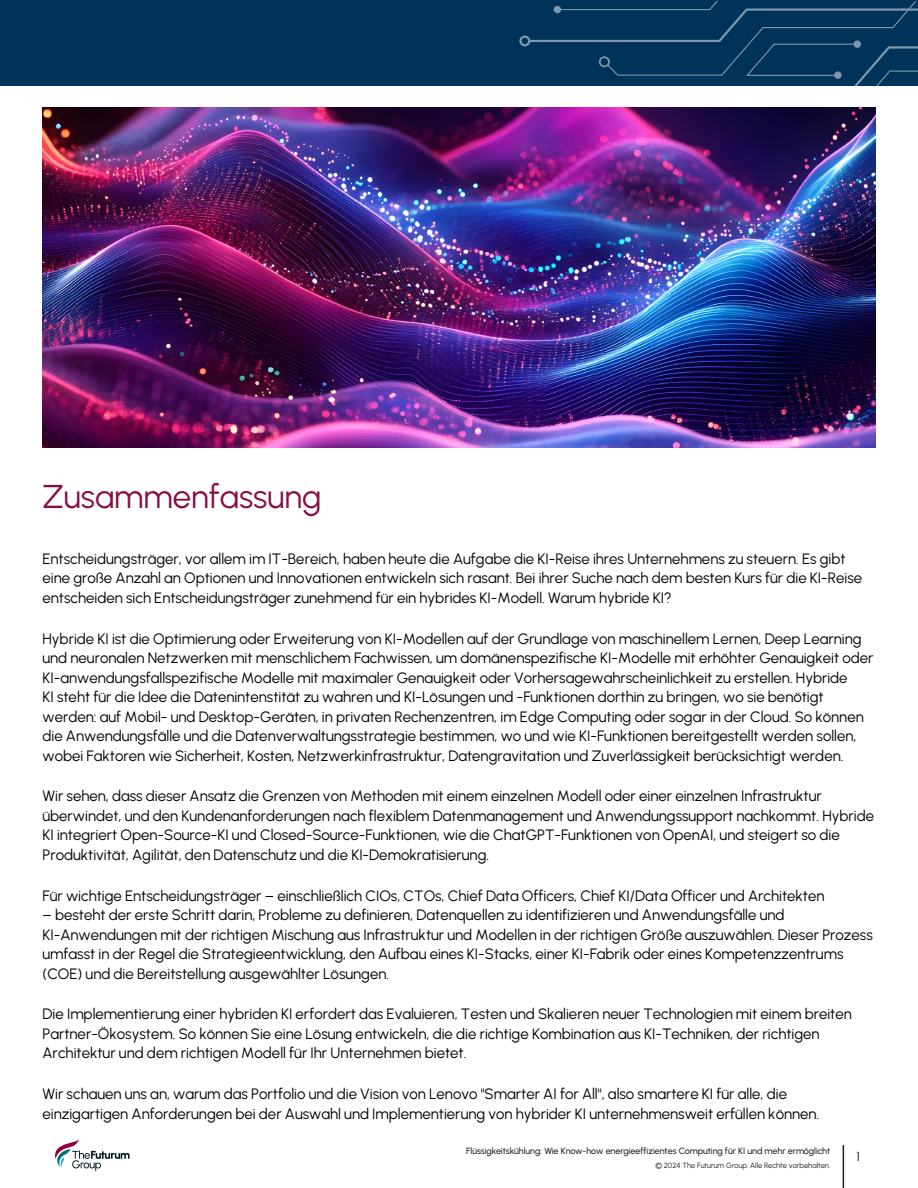
<style>
.page{position:relative;width:918px;height:1188px;background:#fff}
.page>*{position:absolute;margin:0;border:0;box-sizing:border-box;transform-origin:0 0}
.WH_Introduction_Header{font:33px "Urbanist";color:#880e46}
.footnote{font:15px/19.5px "Urbanist";color:#000001}
.t1{font:13.05px "Urbanist";color:#231f20}
.t2{font:500 9px "Urbanist";letter-spacing:-.005em;color:#231f20}
.t3{font:7.5px "Urbanist";color:#231f20}
</style>
<div class="page">
<div style="left:0;top:0;width:918px;height:85px;background:#003359"></div>
<svg style="left:519px;top:2px;width:399px;height:84px"></svg>
<svg style="left:55px;top:1140px;width:75px;height:31px"></svg>
<hr style="left:843px;top:1145px;width:1px;height:43px;background:#231f20">
<img style="left:43px;top:108px;width:832px;height:340px">
<p class="WH_Introduction_Header" style="left:43px;top:475px;width:280px">Zusammenfassung</p>
<p class="footnote" style="left:43px;top:548px;width:821px">Entscheidungsträger, vor allem im IT-Bereich, haben heute die Aufgabe die KI-Reise ihres Unternehmens zu steuern. Es gibt eine große Anzahl an Optionen und Innovationen entwickeln sich rasant. Bei ihrer Suche nach dem besten Kurs für die KI-Reise entscheiden sich Entscheidungsträger zunehmend für ein hybrides KI-Modell. Warum hybride KI?</p>
<p class="footnote" style="left:43px;top:628px;width:833px">Hybride KI ist die Optimierung oder Erweiterung von KI-Modellen auf der Grundlage von maschinellem Lernen, Deep Learning und neuronalen Netzwerken mit menschlichem Fachwissen, um domänenspezifische KI-Modelle mit erhöhter Genauigkeit oder KI-anwendungsfallspezifische Modelle mit maximaler Genauigkeit oder Vorhersagewahrscheinlichkeit zu erstellen. Hybride<br>KI steht für die Idee die Datenintenstität zu wahren und KI-Lösungen und -Funktionen dorthin zu bringen, wo sie benötigt werden: auf Mobil- und Desktop-Geräten, in privaten Rechenzentren, im Edge Computing oder sogar in der Cloud. So können die Anwendungsfälle und die Datenverwaltungsstrategie bestimmen, wo und wie KI-Funktionen bereitgestellt werden sollen, wobei Faktoren wie Sicherheit, Kosten, Netzwerkinfrastruktur, Datengravitation und Zuverlässigkeit berücksichtigt werden.</p>
<p class="footnote" style="left:43px;top:786px;width:833px">Wir sehen, dass dieser Ansatz die Grenzen von Methoden mit einem einzelnen Modell oder einer einzelnen Infrastruktur überwindet, und den Kundenanforderungen nach flexiblem Datenmanagement und Anwendungssupport nachkommt. Hybride KI integriert Open-Source-KI und Closed-Source-Funktionen, wie die ChatGPT-Funktionen von OpenAI, und steigert so die Produktivität, Agilität, den Datenschutz und die KI-Demokratisierung.</p>
<p class="footnote" style="left:43px;top:885px;width:784px">Für wichtige Entscheidungsträger – einschließlich CIOs, CTOs, Chief Data Officers, Chief KI/Data Officer und Architekten</p>
<p class="footnote" style="left:43px;top:905px;width:832px">– besteht der erste Schritt darin, Probleme zu definieren, Datenquellen zu identifizieren und Anwendungsfälle und KI-Anwendungen mit der richtigen Mischung aus Infrastruktur und Modellen in der richtigen Größe auszuwählen. Dieser Prozess umfasst in der Regel die Strategieentwicklung, den Aufbau eines KI-Stacks, einer KI-Fabrik oder eines Kompetenzzentrums (COE) und die Bereitstellung ausgewählter Lösungen.</p>
<p class="footnote" style="left:43px;top:1004px;width:811px">Die Implementierung einer hybriden KI erfordert das Evaluieren, Testen und Skalieren neuer Technologien mit einem breiten<br>Partner-Ökosystem. So können Sie eine Lösung entwickeln, die die richtige Kombination aus KI-Techniken, der richtigen<br>Architektur und dem richtigen Modell für Ihr Unternehmen bietet.</p>
<p class="footnote" style="left:43px;top:1084px;width:778px">Wir schauen uns an, warum das Portfolio und die Vision von Lenovo "Smarter AI for All", also smartere KI für alle, die einzigartigen Anforderungen bei der Auswahl und Implementierung von hybrider KI unternehmensweit erfüllen können.</p>
<p class="t2" style="left:466px;top:1144px;width:366px">Flüssigkeitskühlung: Wie Know-how energieeffizientes Computing für KI und mehr ermöglicht</p>
<p class="t3" style="left:655px;top:1160px;width:176px">© 2024 The Futurum Group. Alle Rechte vorbehalten.</p>
<p class="t1" style="left:856px;top:1148px;width:5px">1</p>
</div>
